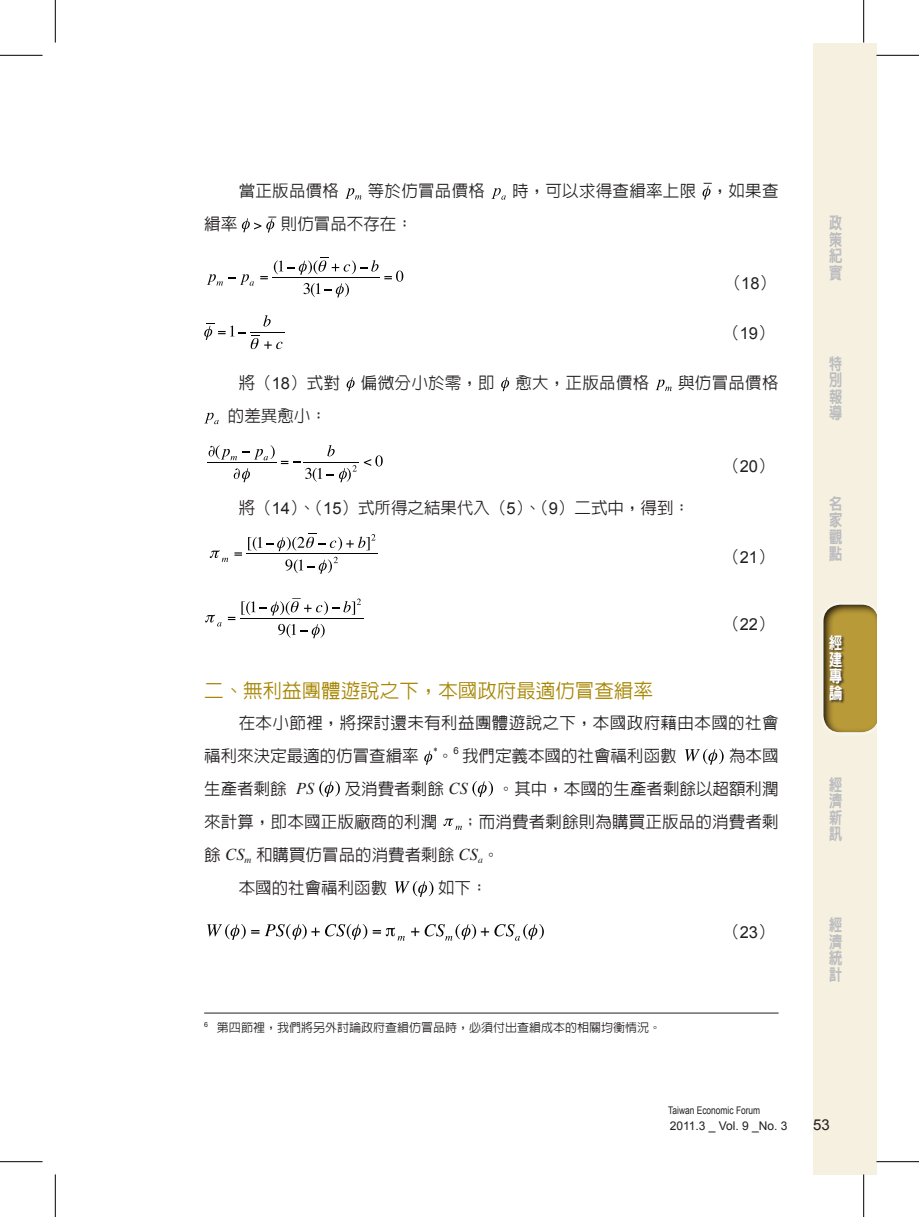
<style>
.page{position:relative;width:919px;height:1217px;background:#fff}
.page>*{position:absolute;margin:0;border:0;box-sizing:border-box;transform-origin:0 0}
.t1{font:500 19.5px "Lin Gothic";color:#a78602}
.t2{font:500 16.5px/33.5px "Lin Gothic";letter-spacing:.01em;color:#231f20}
.t3{font:800 16.5px/16.5px "Lin Gothic";color:#bcbdc0;text-align:justify;scale:.8 1}
.t4{font:800 16.5px/16.5px "Lin Gothic";color:#fff;text-align:justify;scale:.8 1}
.t5{font:15px "Arial";color:#231f20}
.t6{font:500 12px "Lin Gothic";color:#231f20}
.t7{font:12px "Arial";color:#231f20}
.t8{font:10.5px "Arial";color:#231f20;scale:.8 1}
.t9{font:9.6px "Arial";color:#231f20}
.t10{font:7.05px "Arial";color:#231f20}
.s1{font-family:"Arial";font-weight:400}
.s2{font-family:"Times";font-weight:400;font-style:italic}
</style>
<div class="page">
<div style="left:812px;top:43px;width:64px;height:1131px;background:#f5f0df"></div>
<svg style="left:822px;top:603px;width:54px;height:129px;background:#af9542"></svg>
<div style="left:828px;top:634px;width:16px;height:69px;background:#231f20;opacity:.75"></div>
<svg style="left:345px;top:188px;width:16px;height:11px"></svg>
<svg style="left:491px;top:188px;width:15px;height:11px"></svg>
<svg style="left:702px;top:183px;width:10px;height:16px"></svg>
<svg style="left:241px;top:217px;width:35px;height:15px"></svg>
<svg style="left:207px;top:274px;width:47px;height:11px"></svg>
<svg style="left:260px;top:276px;width:8px;height:3px"></svg>
<svg style="left:274px;top:257px;width:104px;height:18px"></svg>
<svg style="left:303px;top:283px;width:46px;height:14px"></svg>
<hr style="left:272px;top:277px;width:107px;height:1px;background:#030303">
<svg style="left:384px;top:270px;width:19px;height:11px"></svg>
<svg style="left:204px;top:315px;width:78px;height:34px"></svg>
<hr style="left:250px;top:332px;width:34px;height:1px;background:#030303">
<svg style="left:346px;top:377px;width:9px;height:14px"></svg>
<svg style="left:501px;top:377px;width:9px;height:14px"></svg>
<svg style="left:655px;top:379px;width:16px;height:12px"></svg>
<svg style="left:204px;top:412px;width:15px;height:12px"></svg>
<svg style="left:208px;top:445px;width:67px;height:15px"></svg>
<svg style="left:234px;top:468px;width:16px;height:14px"></svg>
<hr style="left:207px;top:462px;width:69px;height:1px;background:#030303">
<svg style="left:281px;top:445px;width:76px;height:37px"></svg>
<hr style="left:303px;top:462px;width:56px;height:1px;background:#030303">
<svg style="left:364px;top:455px;width:19px;height:11px"></svg>
<svg style="left:209px;top:550px;width:19px;height:12px"></svg>
<svg style="left:234px;top:552px;width:8px;height:3px"></svg>
<svg style="left:248px;top:533px;width:127px;height:40px"></svg>
<hr style="left:246px;top:553px;width:132px;height:1px;background:#030303">
<svg style="left:205px;top:614px;width:16px;height:12px"></svg>
<svg style="left:228px;top:616px;width:7px;height:4px"></svg>
<svg style="left:241px;top:598px;width:120px;height:17px"></svg>
<svg style="left:278px;top:623px;width:46px;height:15px"></svg>
<hr style="left:240px;top:617px;width:123px;height:1px;background:#030303">
<svg style="left:424px;top:747px;width:13px;height:17px"></svg>
<svg style="left:685px;top:748px;width:38px;height:16px"></svg>
<svg style="left:319px;top:781px;width:21px;height:15px"></svg>
<svg style="left:472px;top:781px;width:21px;height:15px"></svg>
<svg style="left:443px;top:818px;width:19px;height:11px"></svg>
<svg style="left:394px;top:881px;width:39px;height:15px"></svg>
<svg style="left:207px;top:924px;width:198px;height:16px"></svg>
<svg style="left:411px;top:924px;width:133px;height:16px"></svg>
<hr style="left:204px;top:1012px;width:574px;height:1px;background:#231f20">
<hr style="left:0;top:55px;width:43px;height:1px;background:#000">
<hr style="left:876px;top:55px;width:42px;height:1px;background:#000">
<hr style="left:0;top:1161px;width:43px;height:1px;background:#000">
<hr style="left:876px;top:1161px;width:42px;height:1px;background:#000">
<hr style="left:55px;top:0;width:1px;height:43px;background:#000">
<hr style="left:55px;top:1174px;width:1px;height:42px;background:#000">
<hr style="left:863px;top:0;width:1px;height:43px;background:#000">
<hr style="left:863px;top:1174px;width:1px;height:42px;background:#000">
<p class="t2" style="left:239px;top:174px;width:102px">當正版品價格</p>
<p class="t2" style="left:368px;top:174px;width:119px">等於仿冒品價格</p>
<p class="t2" style="left:512px;top:174px;width:268px">時，可以求得查緝率上限 ，如果查</p>
<p class="t2" style="left:204px;top:207px;width:34px">緝率</p>
<p class="t2" style="left:281px;top:207px;width:133px">則仿冒品不存在：</p>
<p class="t2" style="left:724px;top:266px;width:53px">（<span class="s1">18</span>）</p>
<p class="t2" style="left:723px;top:316px;width:53px">（<span class="s1">19</span>）</p>
<p class="t2" style="left:239px;top:366px;width:103px">將（<span class="s1">18</span>）式對</p>
<p class="t2" style="left:361px;top:366px;width:135px">偏微分小於零，即</p>
<p class="t2" style="left:515px;top:366px;width:135px">愈大，正版品價格</p>
<p class="t2" style="left:678px;top:366px;width:102px">與仿冒品價格</p>
<p class="t2" style="left:228px;top:399px;width:100px">的差異愈小：</p>
<p class="t2" style="left:723px;top:449px;width:53px">（<span class="s1">20</span>）</p>
<p class="t2" style="left:239px;top:490px;width:453px">將（<span class="s1">14</span>）、（<span class="s1">15</span>）式所得之結果代入（<span class="s1">5</span>）、（<span class="s1">9</span>）二式中，得到：</p>
<p class="t2" style="left:723px;top:540px;width:53px">（<span class="s1">21</span>）</p>
<p class="t2" style="left:723px;top:606px;width:53px">（<span class="s1">22</span>）</p>
<p class="t1" style="left:204px;top:681px;width:450px">二、無利益團體遊說之下，本國政府最適仿冒查緝率</p>
<p class="t2" style="left:204px;top:705px;width:576px;text-indent:35px">在本小節裡，將探討還未有利益團體遊說之下，本國政府藉由本國的社會福利來決定最適的仿冒查緝率 。</p>
<p class="t9" style="left:453px;top:744px;width:7px">6</p>
<p class="t2" style="left:462px;top:739px;width:216px">我們定義本國的社會福利函數</p>
<p class="t2" style="left:729px;top:739px;width:51px">為本國</p>
<p class="t2" style="left:204px;top:771px;width:112px">生產者剩餘 <span class="s2">PS</span></p>
<p class="t2" style="left:345px;top:771px;width:125px">及消費者剩餘 <span class="s2">CS</span></p>
<p class="t2" style="left:498px;top:771px;width:282px">。其中，本國的生產者剩餘以超額利潤</p>
<p class="t2" style="left:204px;top:804px;width:234px">來計算，即本國正版廠商的利潤</p>
<p class="t2" style="left:462px;top:804px;width:318px">；而消費者剩餘則為購買正版品的消費者剩</p>
<p class="t2" style="left:204px;top:837px;width:296px">餘 <span class="s2">CS</span><sub>m</sub> 和購買仿冒品的消費者剩餘 <span class="s2">CS</span><sub>a</sub>。</p>
<p class="t2" style="left:239px;top:871px;width:150px">本國的社會福利函數</p>
<p class="t2" style="left:438px;top:871px;width:51px">如下：</p>
<p class="t2" style="left:723px;top:914px;width:53px">（<span class="s1">23</span>）</p>
<p class="t10" style="left:204px;top:1019px;width:5px">6</p>
<p class="t6" style="left:217px;top:1021px;width:445px">第四節裡，我們將另外討論政府查緝仿冒品時，必須付出查緝成本的相關均衡情況。</p>
<p class="t3" style="left:829px;top:215px;width:18px">政策紀實</p>
<p class="t3" style="left:829px;top:355px;width:18px">特別報導</p>
<p class="t3" style="left:829px;top:495px;width:18px">名家觀點</p>
<p class="t4" style="left:828px;top:634px;width:18px">經建專論</p>
<p class="t3" style="left:829px;top:776px;width:18px">經濟新訊</p>
<p class="t3" style="left:829px;top:916px;width:18px">經濟統計</p>
<p class="t8" style="left:668px;top:1103px;width:116px">Taiwan Economic Forum</p>
<p class="t7" style="left:669px;top:1117px;width:119px">2011.3 _ Vol. 9 _No. 3</p>
<p class="t5" style="left:813px;top:1115px;width:18px">53</p>
</div>
